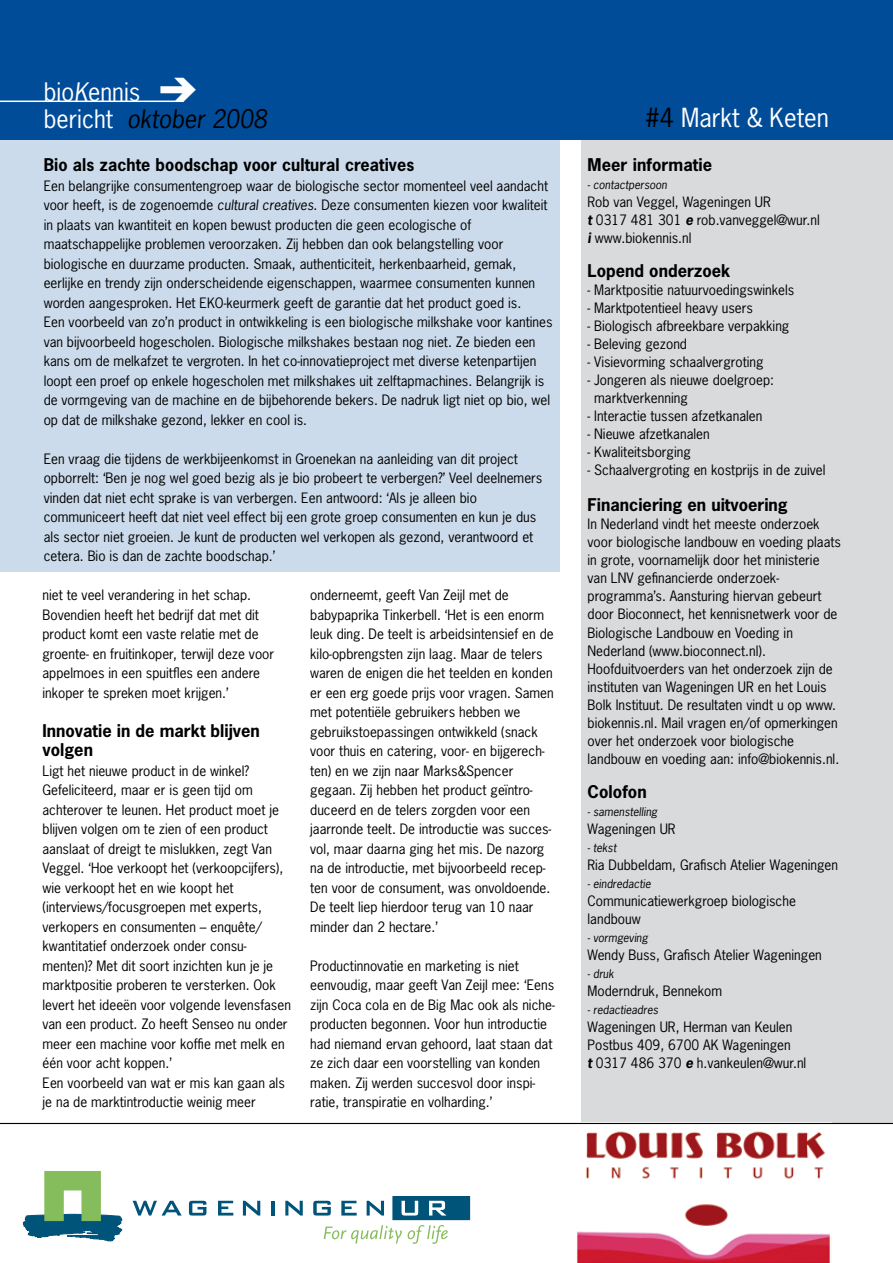
<style>
.page{position:relative;width:893px;height:1263px;background:#fff}
.page>*{position:absolute;margin:0;border:0;box-sizing:border-box;transform-origin:0 0}
.t1{font:48px "Bundesbahn Pi Three";color:#fff}
.t2{font:24.75px "News Gothic";color:#fff}
.t3{font:24px/27px "News Gothic";color:#fff}
.t4{font:700 16.5px/19.5px "News Gothic";color:#000}
.t5{font:13.5px/19.5px "News Gothic";color:#000}
.t6{font:italic 11.25px "News Gothic";color:#000}
.s1{font-style:italic}
.s2{font-style:italic;color:#000}
.s3{color:#000}
.s4{font-weight:700;font-style:italic}
</style>
<div class="page">
<div style="left:581px;top:140px;width:312px;height:984px;background:#d9dadb"></div>
<img style="left:576px;top:1124px;width:255px;height:139px">
<div style="left:393px;top:1196px;width:77px;height:24px;background:#00547a"></div>
<svg style="left:133px;top:1201px;width:49px;height:14px"></svg>
<svg style="left:189px;top:1201px;width:17px;height:14px"></svg>
<svg style="left:218px;top:1201px;width:15px;height:14px"></svg>
<svg style="left:243px;top:1201px;width:17px;height:14px"></svg>
<hr style="left:271px;top:1201px;width:4px;height:14px;background:#00547a">
<svg style="left:285px;top:1201px;width:18px;height:14px"></svg>
<svg style="left:313px;top:1201px;width:18px;height:14px"></svg>
<svg style="left:341px;top:1201px;width:16px;height:14px"></svg>
<svg style="left:367px;top:1201px;width:17px;height:14px"></svg>
<svg style="left:402px;top:1201px;width:16px;height:14px"></svg>
<svg style="left:429px;top:1201px;width:17px;height:14px"></svg>
<svg style="left:22px;top:1171px;width:101px;height:70px"></svg>
<svg style="left:324px;top:1225px;width:78px;height:18px"></svg>
<svg style="left:408px;top:1225px;width:40px;height:19px"></svg>
<hr style="left:0;top:1123px;width:893px;height:1px;background:#000">
<div style="left:0;top:0;width:893px;height:140px;background:#004c99"></div>
<hr style="left:0;top:101px;width:184px;height:1px;background:#fff">
<div style="left:0;top:140px;width:560px;height:432px;background:#ccdbeb"></div>
<h1 class="t1" style="left:198px;top:111px;width:40px;rotate:-180deg">z</h1>
<h3 class="t3" style="left:44px;top:78px;width:225px">bio<span class="s1">K</span>ennis<br>bericht <span class="s2">oktober 2008</span></h3>
<p class="t4" style="left:44px;top:155px;width:372px">Bio als zachte boodschap voor cultural creatives</p>
<p class="t5" style="left:44px;top:176px;width:510px">Een belangrijke consumentengroep waar de biologische sector momenteel veel aandacht voor heeft, is de zogenoemde <span class="s1">cultural creatives</span>. Deze consumenten kiezen voor kwaliteit in plaats van kwantiteit en kopen bewust producten die geen ecologische of maatschappelijke problemen veroorzaken. Zij hebben dan ook belangstelling voor biologische en duurzame producten. Smaak, authenticiteit, herkenbaarheid, gemak, eerlijke en trendy zijn onderscheidende eigenschappen, waarmee consumenten kunnen worden aangesproken. Het EKO-keurmerk geeft de garantie dat het product goed is.<br>Een voorbeeld van zo’n product in ontwikkeling is een biologische milkshake voor kantines van bijvoorbeeld hogescholen. Biologische milkshakes bestaan nog niet. Ze bieden een kans om de melkafzet te vergroten. In het co-innovatieproject met diverse ketenpartijen loopt een proef op enkele hogescholen met milkshakes uit zelftapmachines. Belangrijk is de vormgeving van de machine en de bijbehorende bekers. De nadruk ligt niet op bio, wel op dat de milkshake gezond, lekker en cool is.</p>
<p class="t5" style="left:44px;top:449px;width:500px">Een vraag die tijdens de werkbijeenkomst in Groenekan na aanleiding van dit project opborrelt: ‘Ben je nog wel goed bezig als je bio probeert te verbergen?’ Veel deelnemers vinden dat niet echt sprake is van verbergen. Een antwoord: ‘Als je alleen bio communiceert heeft dat niet veel effect bij een grote groep consumenten en kun je dus als sector niet groeien. Je kunt de producten wel verkopen als gezond, verantwoord et cetera. Bio is dan de zachte boodschap.’</p>
<p class="t5" style="left:43px;top:585px;width:233px">niet te veel verandering in het schap.<br>Bovendien heeft het bedrijf dat met dit product komt een vaste relatie met de groente- en fruitinkoper, terwijl deze voor appelmoes in een spuitfles een andere inkoper te spreken moet krijgen.’</p>
<p class="t4" style="left:43px;top:720px;width:219px">Innovatie in de markt blijven volgen</p>
<p class="t5" style="left:43px;top:761px;width:250px">Ligt het nieuwe product in de winkel?<br>Gefeliciteerd, maar er is geen tijd om achterover te leunen. Het product moet je blijven volgen om te zien of een product aanslaat of dreigt te mislukken, zegt Van Veggel. ‘Hoe verkoopt het (verkoopcijfers), wie verkoopt het en wie koopt het (interviews/focusgroepen met experts, verkopers en consumenten – enquête/ kwantitatief onderzoek onder consu&shy;menten)? Met dit soort inzichten kun je je marktpositie proberen te versterken. Ook levert het ideeën voor volgende levensfasen van een product. Zo heeft Senseo nu onder meer een machine voor koffie met melk en één voor acht koppen.’<br>Een voorbeeld van wat er mis kan gaan als je na de marktintroductie weinig meer</p>
<p class="t5" style="left:310px;top:585px;width:245px">onderneemt, geeft Van Zeijl met de babypaprika Tinkerbell. ‘Het is een enorm leuk ding. De teelt is arbeidsintensief en de kilo-opbrengsten zijn laag. Maar de telers waren de enigen die het teelden en konden er een erg goede prijs voor vragen. Samen met potentiële gebruikers hebben we gebruikstoepassingen ontwikkeld (snack voor thuis en catering, voor- en bijgerech&shy;ten) en we zijn naar Marks&amp;Spencer gegaan. Zij hebben het product geïntro&shy;duceerd en de telers zorgden voor een jaarronde teelt. De introductie was succes&shy;vol, maar daarna ging het mis. De nazorg na de introductie, met bijvoorbeeld recep&shy;ten voor de consument, was onvoldoende.<br>De teelt liep hierdoor terug van 10 naar minder dan 2 hectare.’</p>
<p class="t5" style="left:310px;top:956px;width:246px">Productinnovatie en marketing is niet eenvoudig, maar geeft Van Zeijl mee: ‘Eens zijn Coca cola en de Big Mac ook als niche&shy;producten begonnen. Voor hun introductie had niemand ervan gehoord, laat staan dat ze zich daar een voorstelling van konden maken. Zij werden succesvol door inspi&shy;ratie, transpiratie en volharding.’</p>
<h2 class="t2" style="left:645px;top:102px;width:185px"><span class="s3">#4</span> Markt &amp; Keten</h2>
<p class="t4" style="left:588px;top:155px;width:126px">Meer informatie</p>
<p class="t6" style="left:588px;top:177px;width:81px">- contactpersoon</p>
<p class="t5" style="left:588px;top:193px;width:234px;line-height:18px">Rob van Veggel, Wageningen UR<br><span class="s4">t</span> 0317 481 301 <span class="s4">e</span> rob.vanveggel@wur.nl <span class="s4">i</span> www.biokennis.nl</p>
<p class="t4" style="left:588px;top:261px;width:144px">Lopend onderzoek</p>
<p class="t5" style="left:588px;top:280px;width:208px">- Marktpositie natuurvoedingswinkels</p>
<p class="t5" style="left:588px;top:298px;width:167px">- Marktpotentieel heavy users</p>
<p class="t5" style="left:588px;top:316px;width:203px">- Biologisch afbreekbare verpakking</p>
<p class="t5" style="left:588px;top:334px;width:101px">- Beleving gezond</p>
<p class="t5" style="left:588px;top:352px;width:178px">- Visievorming schaalvergroting</p>
<p class="t5" style="left:594px;top:371px;width:181px;line-height:18px;text-indent:-7px">- Jongeren als nieuwe doelgroep: marktverkenning</p>
<p class="t5" style="left:588px;top:406px;width:176px">- Interactie tussen afzetkanalen</p>
<p class="t5" style="left:588px;top:424px;width:124px">- Nieuwe afzetkanalen</p>
<p class="t5" style="left:588px;top:442px;width:105px">- Kwaliteitsborging</p>
<p class="t5" style="left:588px;top:460px;width:239px">- Schaalvergroting en kostprijs in de zuivel</p>
<p class="t4" style="left:588px;top:495px;width:202px">Financiering en uitvoering</p>
<p class="t5" style="left:588px;top:515px;width:255px;line-height:18px">In Nederland vindt het meeste onderzoek voor biologische landbouw en voeding plaats in grote, voornamelijk door het ministerie van LNV gefinancierde onderzoek&shy;programma’s. Aansturing hiervan gebeurt door Bioconnect, het kennisnetwerk voor de Biologische Landbouw en Voeding in Nederland (www.bioconnect.nl).<br>Hoofduitvoerders van het onderzoek zijn de instituten van Wageningen UR en het Louis Bolk Instituut. De resultaten vindt u op www. biokennis.nl. Mail vragen en/of opmerkingen over het onder-zoek voor biologische landbouw en voeding aan: info@biokennis.nl.</p>
<p class="t4" style="left:588px;top:782px;width:61px">Colofon</p>
<p class="t6" style="left:588px;top:804px;width:71px">- samenstelling</p>
<p class="t5" style="left:588px;top:819px;width:90px">Wageningen UR</p>
<p class="t6" style="left:588px;top:840px;width:30px">- tekst</p>
<p class="t5" style="left:588px;top:855px;width:252px">Ria Dubbeldam, Grafisch Atelier Wageningen</p>
<p class="t6" style="left:588px;top:876px;width:65px">- eindredactie</p>
<p class="t5" style="left:588px;top:892px;width:210px;line-height:18px">Communicatiewerkgroep biologische landbouw</p>
<p class="t6" style="left:588px;top:930px;width:62px">- vormgeving</p>
<p class="t5" style="left:588px;top:945px;width:236px">Wendy Buss, Grafisch Atelier Wageningen</p>
<p class="t6" style="left:588px;top:966px;width:28px">- druk</p>
<p class="t5" style="left:588px;top:981px;width:136px">Moderndruk, Bennekom</p>
<p class="t6" style="left:588px;top:1002px;width:72px">- redactieadres</p>
<p class="t5" style="left:588px;top:1018px;width:220px;line-height:18px">Wageningen UR, Herman van Keulen<br>Postbus 409, 6700 AK Wageningen<br><span class="s4">t</span> 0317 486 370 <span class="s4">e</span> h.vankeulen@wur.nl</p>
</div>
